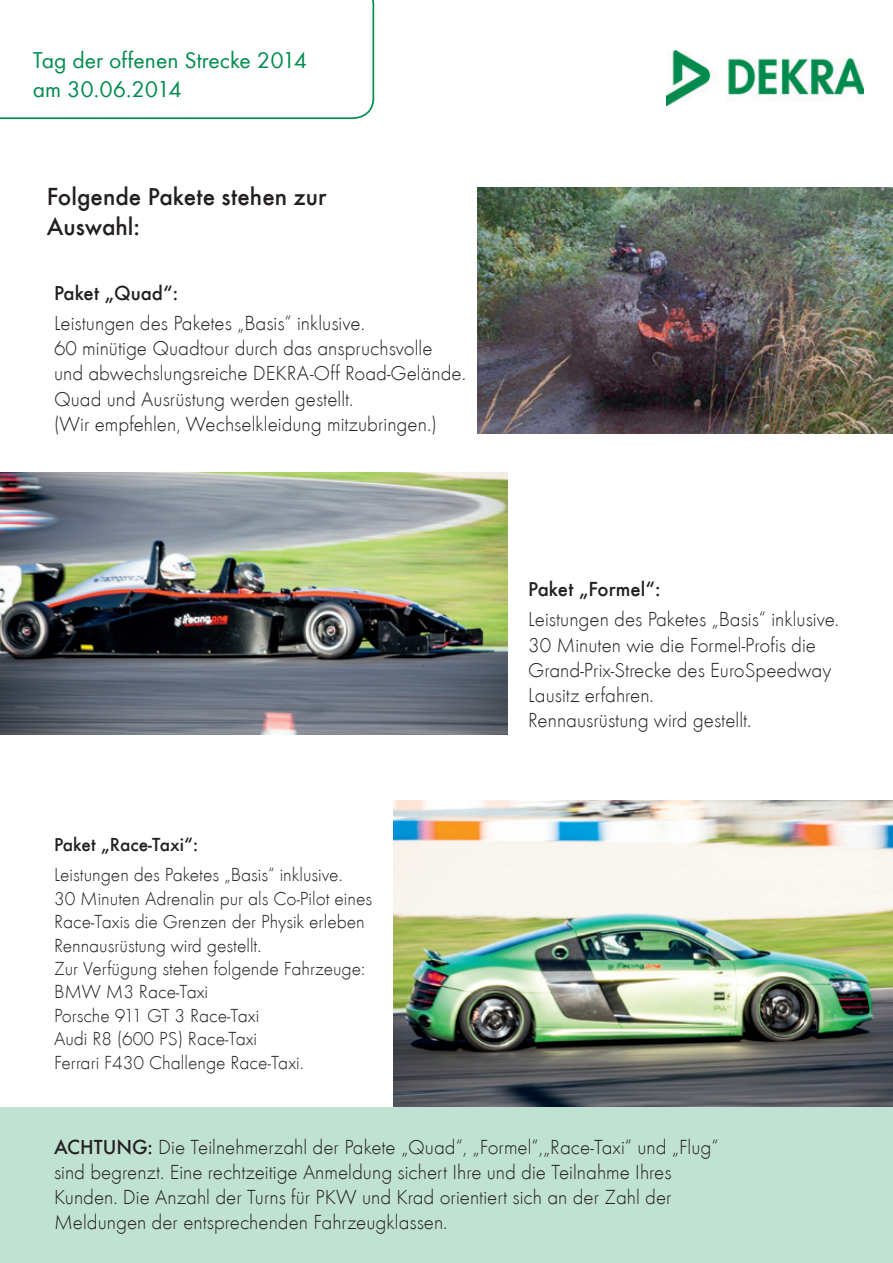
<style>
.page{position:relative;width:893px;height:1263px;background:#fff}
.page>*{position:absolute;margin:0;border:0;box-sizing:border-box;transform-origin:0 0}
.t1{font:500 25.5px/30.6px "Futura TEE";color:#231f20}
.t2{font:23.7px/28.3px "Futura TEE";color:#008c4e}
.t3{font:21px/25.2px "Futura TEE Ligh";color:#231f20}
.t4{font:500 21px "Futura TEE";color:#231f20}
.t5{font:19.5px/23.4px "Futura TEE Ligh";color:#231f20}
.t6{font:500 19.5px "Futura TEE";color:#231f20}
.s1{font-family:"Futura TEE";font-weight:500}
</style>
<div class="page">
<svg style="left:0;top:0;width:374px;height:119px"></svg>
<img style="left:666px;top:50px;width:197px;height:55px">
<div style="left:0;top:1107px;width:893px;height:156px;background:#c0e2d3"></div>
<img style="left:394px;top:800px;width:499px;height:306px">
<img style="left:0;top:473px;width:507px;height:261px">
<img style="left:478px;top:187px;width:415px;height:247px">
<p class="t2" style="left:33px;top:46px;width:276px">Tag der offenen Strecke 2014 am 30.06.2014</p>
<p class="t1" style="left:47px;top:181px;width:281px">Folgende Pakete stehen zur<br>Auswahl:</p>
<p class="t4" style="left:54px;top:281px;width:126px">Paket „Quad“:</p>
<p class="t3" style="left:54px;top:310px;width:414px">Leistungen des Paketes „Basis“ inklusive.<br>60 minütige Quadtour durch das anspruchsvolle und abwechslungsreiche DEKRA-Off Road-Gelände.<br>Quad und Ausrüstung werden gestellt.<br>(Wir empfehlen, Wechselkleidung mitzubringen.)</p>
<p class="t6" style="left:54px;top:833px;width:146px">Paket „Race-Taxi“:</p>
<p class="t5" style="left:54px;top:863px;width:320px">Leistungen des Paketes „Basis“ inklusive.<br>30 Minuten Adrenalin pur als Co-Pilot eines Race-Taxis die Grenzen der Physik erleben Rennausrüstung wird gestellt.<br>Zur Verfügung stehen folgende Fahrzeuge:<br>BMW M3 Race-Taxi<br>Porsche 911 GT 3 Race-Taxi<br>Audi R8 (600 PS) Race-Taxi<br>Ferrari F430 Challenge Race-Taxi.</p>
<p class="t4" style="left:528px;top:577px;width:134px">Paket „Formel“:</p>
<p class="t3" style="left:528px;top:607px;width:312px">Leistungen des Paketes „Basis“ inklusive.<br>30 Minuten wie die Formel-Profis die Grand-Prix-Strecke des EuroSpeedway Lausitz erfahren.<br>Rennausrüstung wird gestellt.</p>
<p class="t3" style="left:54px;top:1134px;width:666px"><span class="s1">ACHTUNG:</span> Die Teilnehmerzahl der Pakete „Quad“, „Formel“,„Race-Taxi“ und „Flug“ sind begrenzt. Eine rechtzeitige Anmeldung sichert Ihre und die Teilnahme Ihres Kunden. Die Anzahl der Turns für PKW und Krad orientiert sich an der Zahl der Meldungen der entsprechenden Fahrzeugklassen.</p>
</div>
